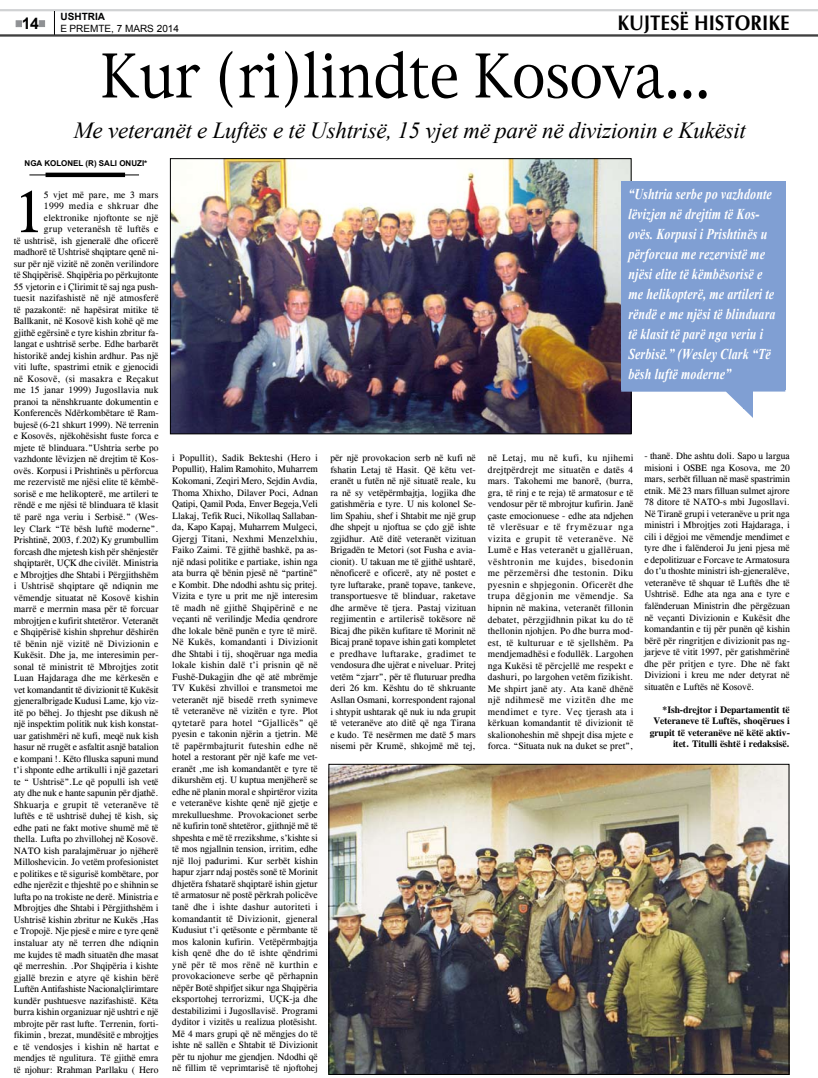
<style>
.page{position:relative;width:818px;height:1078px;background:#fff}
.page>*{position:absolute;margin:0;border:0;box-sizing:border-box;transform-origin:0 0}
.t1{font:60.3px "CG Times";color:#000}
.t2{font:58px "New York";letter-spacing:-.01em;color:#000;scale:.9 1}
.t3{font:italic 23px "Times New Roman";letter-spacing:-.01em;color:#000}
.t4{font:700 21px "CG Omega";color:#000;scale:.9 1}
.t5{font:700 16px "Arial";color:#000}
.t6{font:italic 700 15px/20px "Times New Roman";letter-spacing:.01em;color:#fff;scale:.8 1}
.t7{font:10px "Arial";color:#000}
.t8{font:700 10px "Arial";color:#000}
.t9{font:9.5px/11.5px "CG Times";color:#000;text-align:justify}
.t10{font:700 9.5px/11.5px "CG Times";color:#000;text-align:right}
.t11{font:700 8px "Arial";color:#000}
</style>
<div class="page">
<svg style="left:16px;top:21px;width:6px;height:6px"></svg>
<hr style="left:0;top:35px;width:818px;height:1px;background:#000">
<hr style="left:0;top:36px;width:818px;height:1px;background:#000">
<hr style="left:0;top:9px;width:818px;height:1px;background:#c6c8ca">
<hr style="left:0;top:10px;width:818px;height:1px;background:#c6c8ca">
<svg style="left:39px;top:21px;width:6px;height:6px"></svg>
<svg style="left:54px;top:11px;width:1px;height:24px"></svg>
<hr style="left:29px;top:175px;width:110px;height:1px;background:#000">
<div style="left:46px;top:173px;width:79px;height:4px;border:1px solid #000"></div>
<img style="left:172px;top:160px;width:457px;height:272px">
<svg style="left:621px;top:389px;width:164px;height:29px"></svg>
<div style="left:621px;top:181px;width:164px;height:208px;background:#809fd3"></div>
<div style="left:732px;top:386px;width:19px;height:10px;background:#809fd3"></div>
<div style="left:743px;top:394px;width:9px;height:14px;background:#809fd3"></div>
<div style="left:738px;top:387px;width:6px;height:15px;background:#809fd3"></div>
<img style="left:330px;top:765px;width:457px;height:307px">
<div style="left:328px;top:763px;width:461px;height:311px;border:1px solid #000"></div>
<h3 class="t4" style="left:617px;top:10px;width:193px">KUJTESË HISTORIKE</h3>
<h2 class="t2" style="left:101px;top:38px;width:678px">Kur (ri)lindte Kosova...</h2>
<p class="t8" style="left:61px;top:10px;width:46px">USHTRIA</p>
<h3 class="t5" style="left:22px;top:13px;width:19px">14</h3>
<p class="t7" style="left:61px;top:22px;width:120px">E PREMTE, 7 MARS 2014</p>
<h3 class="t3" style="left:74px;top:114px;width:674px">Me veteranët e Luftës e të Ushtrisë, 15 vjet më parë në divizionin e Kukësit</h3>
<p class="t11" style="left:25px;top:157px;width:124px">NGA KOLONEL (R) SALI ON UZI*</p>
<h1 class="t1" style="left:14px;top:177px;width:32px">1</h1>
<p class="t9" style="left:14px;top:189px;width:146px;text-align:right">5 vjet më pare, me 3 mars<br>1999 media e shkruar dhe elektronike njoftonte se një<br>grup veteranësh të luftës e<br>të ushtrisë, ish gjeneralë dhe oficerë madhorë të Ushtrisë shqiptare qenë ni&shy;sur për një vizitë në zonën verilindore të Shqipërisë. Shqipëria po përkujtonte 55 vjetorin e i Çlirimit të saj nga push&shy;tuesit nazifashistë në një atmosferë të pazakontë: në hapësirat mitike të Ballkanit, në Kosovë kish kohë që me gjithë egërsinë e tyre kishin zbritur fa&shy;langat e ushtrisë serbe. Edhe barbarët historikë andej kishin ardhur. Pas një viti lufte, spastrimi etnik e gjenocidi në Kosovë, (si masakra e Reçakut me 15 janar 1999) Jugosllavia nuk pranoi ta nënshkruante dokumentin e Konferencës Ndërkombëtare të Ram&shy;bujesë (6-21 shkurt 1999). Në terrenin e Kosovës, njëkohësisht fuste forca e mjete të blinduara.”Ushtria serbe po vazhdonte lëvizjen në drejtim të Kos&shy;ovës. Korpusi i Prishtinës u përforcua me rezervistë me njësi elite të këmbë&shy;sorisë e me helikopterë, me artileri te rëndë e me njësi të blinduara të klasit të parë nga veriu i Serbisë.” (Wes&shy;ley Clark “Të bësh luftë moderne”.<br>Prishtinë, 2003, f.202) Ky grumbullim forcash dhe mjetesh kish për shënjestër shqiptarët, UÇK dhe civilët. Ministria e Mbrojtjes dhe Shtabi i Përgjithshëm i Ushtrisë shqiptare që ndiqnin me vëmendje situatat në Kosovë kishin marrë e merrnin masa për të forcuar mbrojtjen e kufirit shtetëror. Veteranët e Shqipërisë kishin shprehur dëshirën të bënin një vizitë në Divizionin e Kukësit. Dhe ja, me interesimin per&shy;sonal të ministrit të Mbrojtjes zotit Luan Hajdaraga dhe me kërkesën e vet komandantit të divizionit të Kukësit gjeneralbrigade Kudusi Lame, kjo viz&shy;itë po bëhej. Jo thjesht pse dikush në një inspektim politik nuk kish konstat&shy;uar gatishmëri në kufi, meqë nuk kish hasur në rrugët e asfaltit asnjë batalion e kompani !. Këto flluska sapuni mund t’i shponte edhe artikulli i një gazetari te “ Ushtrisë”.Le që populli ish vetë aty dhe nuk e hante sapunin për djathë.<br>Shkuarja e grupit të veteranëve të luftës e të ushtrisë duhej të kish, siç edhe pati ne fakt motive shumë më të thella. Lufta po zhvillohej në Kosovë.<br>NATO kish paralajmëruar jo njëherë Milloshevicin. Jo vetëm profesionistet e politikes e të sigurisë kombëtare, por edhe njerëzit e thjeshtë po e shihnin se lufta po na trokiste ne derë. Ministria e Mbrojtjes dhe Shtabi i Përgjithshëm i Ushtrisë kishin zbritur ne Kukës ,Has e Tropojë. Nje pjesë e mire e tyre qenë instaluar aty në terren dhe ndiqnin me kujdes të madh situatën dhe masat që merreshin. .Por Shqipëria i kishte gjallë brezin e atyre që kishin bërë Luftën Antifashiste Nacionalçlirimtare kundër pushtuesve nazifashistë. Këta burra kishin organizuar një ushtri e një mbrojte për rast lufte. Terrenin, forti&shy;fikimin , brezat, mundësitë e mbrojtjes e të vendosjes i kishin në hartat e mendjes të ngulitura. Të gjithë emra të njohur: Rrahman Parllaku ( Hero</p>
<p class="t6" style="left:628px;top:183px;width:185px">“Ushtria serbe po vazhdonte lëvizjen në drejtim të Kos&shy;ovës. Korpusi i Prishtinës u përforcua me rezervistë me njësi elite të këmbësorisë e me helikopterë, me artileri te rëndë e me njësi të blinduara të klasit të parë nga veriu i<br>Serbisë.” (Wesley Clark “Të bësh luftë moderne”</p>
<p class="t9" style="left:172px;top:452px;width:147px">i Popullit), Sadik Bekteshi (Hero i Popullit), Halim Ramohito, Muharrem Kokomani, Zeqiri Mero, Sejdin Avdia, Thoma Xhixho, Dilaver Poci, Adnan Qatipi, Qamil Poda, Enver Begeja,Veli Llakaj, Tefik Ruci, Nikollaq Sallaban&shy;da, Kapo Kapaj, Muharrem Mulgeci, Gjergj Titani, Nexhmi Menzelxhiu, Faiko Zaimi. Të gjithë bashkë, pa as&shy;një ndasi politike e partiake, ishin nga ata burra që bënin pjesë në “partinë” e Kombit. Dhe ndodhi ashtu siç pritej.<br>Vizita e tyre u prit me një interesim të madh në gjithë Shqipërinë e ne veçanti në verilindje Media qendrore dhe lokale bënë punën e tyre të mirë.<br>Në Kukës, komandanti i Divizionit dhe Shtabi i tij, shoqëruar nga media lokale kishin dalë t’i prisnin që në Fushë-Dukagjin dhe që atë mbrëmje TV Kukësi zhvilloi e transmetoi me veteranët një bisedë rreth synimeve të veteranëve në vizitën e tyre. Plot qytetarë para hotel “Gjallicës” që pyesin e takonin njërin a tjetrin. Më të papërmbajturit futeshin edhe në hotel a restorant për një kafe me vet&shy;eranët ,me ish komandantët e tyre të dikurshëm etj. U kuptua menjëherë se edhe në planin moral e shpirtëror vizita e veteranëve kishte qenë një gjetje e mrekullueshme. Provokacionet serbe në kufirin tonë shtetëror, gjithnjë më të shpeshta e më të rrezikshme, s’kishte si të mos ngjallnin tension, irritim, edhe një lloj padurimi. Kur serbët kishin hapur zjarr ndaj postës sonë të Morinit dhjetëra fshatarë shqiptarë ishin gjetur të armatosur në postë përkrah policëve tanë dhe i ishte dashur autoriteti i komandantit të Divizionit, gjeneral Kudusiut t’i qetësonte e përmbante të mos kalonin kufirin. Vetëpërmbajtja kish qenë dhe do të ishte qëndrimi ynë për të mos rënë në kurthin e provokacioneve serbe që përhapnin nëpër Botë shpifjet sikur nga Shqipëria eksportohej terrorizmi, UÇK-ja dhe destabilizimi i Jugosllavisë. Programi dyditor i vizitës u realizua plotësisht.<br>Më 4 mars grupi që në mëngjes do të ishte në sallën e Shtabit të Divizionit për tu njohur me gjendjen. Ndodhi që në fillim të veprimtarisë të njoftohej</p>
<p class="t9" style="left:330px;top:452px;width:147px">për një provokacion serb në kufi në fshatin Letaj të Hasit. Që këtu vet&shy;eranët u futën në një situatë reale, ku ra në sy vetëpërmbajtja, logjika dhe gatishmëria e tyre. U nis kolonel Se&shy;lim Spahiu, shef i Shtabit me një grup dhe shpejt u njoftua se çdo gjë ishte zgjidhur. Atë ditë veteranët vizituan Brigadën te Metori (sot Fusha e avia&shy;cionit). U takuan me të gjithë ushtarë, nënoficerë e oficerë, aty në postet e tyre luftarake, pranë topave, tankeve, transportuesve të blinduar, raketave dhe armëve të tjera. Pastaj vizituan regjimentin e artilerisë tokësore në Bicaj dhe pikën kufitare të Morinit në Bicaj pranë topave ishin gati kompletet e predhave luftarake, gradimet te vendosura dhe ujërat e niveluar. Pritej vetëm “zjarr”, për të fluturuar predha deri 26 km. Kështu do të shkruante Asllan Osmani, korrespondent rajonal i shtypit ushtarak që nuk iu nda grupit të veteranëve ato ditë që nga Tirana e kudo. Të nesërmen me datë 5 mars nisemi për Krumë, shkojmë më tej,</p>
<p class="t9" style="left:488px;top:452px;width:147px">në Letaj, mu në kufi, ku njihemi drejtpërdrejt me situatën e datës 4 mars. Takohemi me banorë, (burra, gra, të rinj e te reja) të armatosur e të vendosur për të mbrojtur kufirin. Janë çaste emocionuese - edhe ata ndjehen të vlerësuar e të frymëzuar nga vizita e grupit të veteranëve. Në Lumë e Has veteranët u gjallëruan, vështronin me kujdes, bisedonin me përzemërsi dhe testonin. Diku pyesnin e shpjegonin. Oficerët dhe trupa dëgjonin me vëmendje. Sa hipnin në makina, veteranët fillonin debatet, përzgjidhnin pikat ku do të thellonin njohjen. Po dhe burra mod&shy;est, të kulturuar e të sjellshëm. Pa mendjemadhësi e fodullëk. Largohen nga Kukësi të përcjellë me respekt e dashuri, po largohen vetëm fizikisht.<br>Me shpirt janë aty. Ata kanë dhënë një ndihmesë me vizitën dhe me mendimet e tyre. Veç tjerash ata i kërkuan komandantit të divizionit të skalionoheshin më shpejt disa mjete e forca. “Situata nuk na duket se pret”,</p>
<p class="t9" style="left:644px;top:450px;width:147px">- thanë. Dhe ashtu doli. Sapo u largua misioni i OSBE nga Kosova, me 20 mars, serbët filluan në masë spastrimin etnik. Më 23 mars filluan sulmet ajrore 78 ditore të NATO-s mbi Jugosllavi.<br>Në Tiranë grupi i veteranëve u prit nga ministri i Mbrojtjes zoti Hajdaraga, i cili i dëgjoi me vëmendje mendimet e tyre dhe i falënderoi Ju jeni pjesa më e depolitizuar e Forcave te Armatosura do t’u thoshte ministri ish-gjeneralëve, veteranëve të shquar të Luftës dhe të Ushtrisë. Edhe ata nga ana e tyre e falënderuan Ministrin dhe përgëzuan në veçanti Divizionin e Kukësit dhe komandantin e tij për punën që kishin bërë për ringritjen e divizionit pas ng&shy;jarjeve të vitit 1997, për gatishmërinë dhe për pritjen e tyre. Dhe në fakt Divizioni i kreu me nder detyrat në situatën e Luftës në Kosovë.</p>
<p class="t10" style="left:649px;top:703px;width:142px">*Ish-drejtor i Departamentit të Veteraneve të Luftës, shoqërues i grupit të veteranëve në këtë aktiv&shy;itet. Titulli është i redaksisë.</p>
</div>
